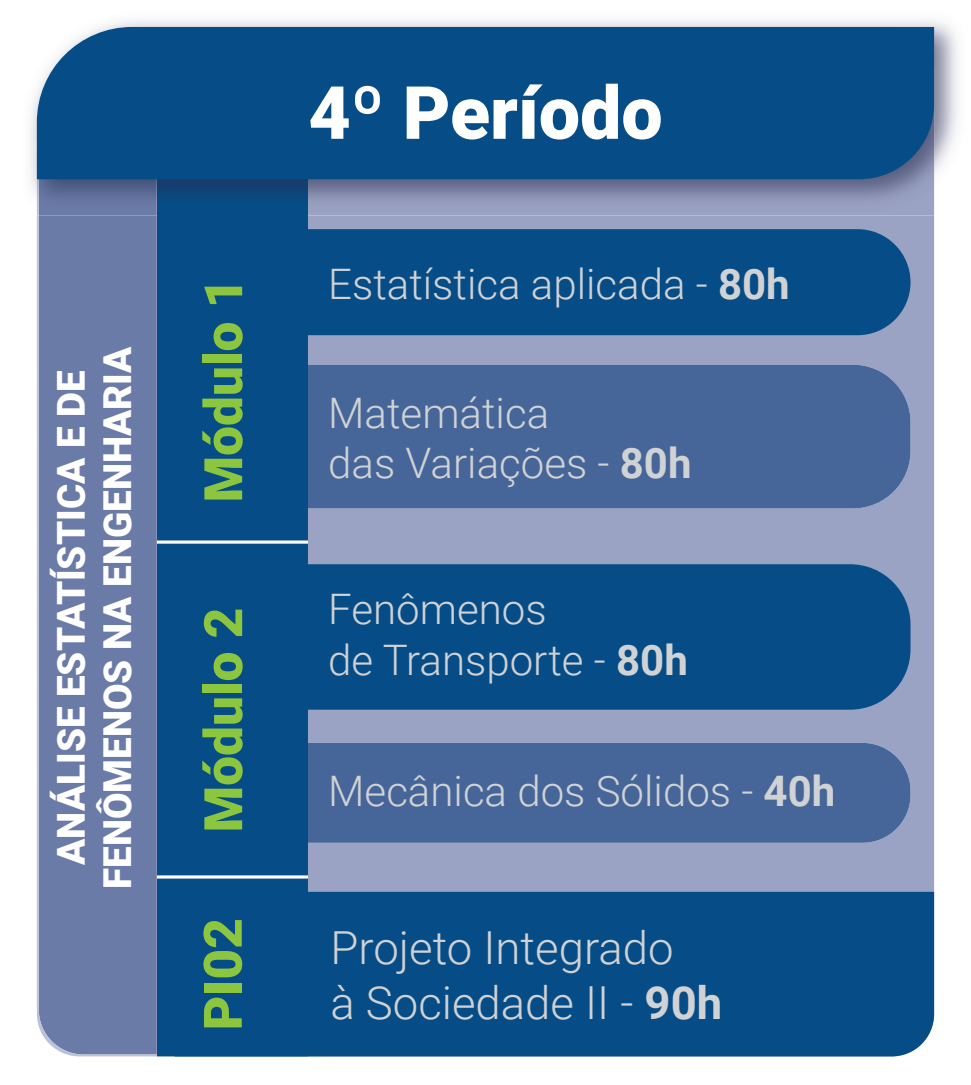
<style>
.page{position:relative;width:971px;height:1085px;background:#fff}
.page>*{position:absolute;margin:0;border:0;box-sizing:border-box;transform-origin:0 0}
.t1{font:900 73.5px "Roboto";color:#fff}
.t2{font:900 53.2px "Roboto";color:#8bc63e}
.t3{font:300 45.5px/54.6px "Roboto";color:#d1d2d4}
.t4{font:300 42px/50.4px "Roboto";color:#d1d2d4}
.t5{font:900 38.5px/46.2px "Roboto";color:#fff;text-align:center}
.s1{font-weight:700}
</style>
<div class="page">
<div style="left:308px;top:215px;width:626px;height:676px;background:#9aa3c4"></div>
<div style="left:37px;top:215px;width:120px;height:841px;background:#6b7ba7"></div>
<div style="left:157px;top:215px;width:151px;height:841px;background:#064d87"></div>
<div style="left:191px;top:229px;width:719px;height:106px;background:#064d87;border-radius:53px"></div>
<img style="left:30px;top:20px;width:928px;height:195px">
<img style="left:308px;top:179px;width:626px;height:36px">
<img style="left:161px;top:179px;width:147px;height:36px">
<img style="left:35px;top:138px;width:2px;height:77px">
<img style="left:37px;top:179px;width:124px;height:36px">
<div style="left:37px;top:27px;width:897px;height:152px;background:#064d87"></div>
<div style="left:191px;top:564px;width:719px;height:145px;background:#064d87;border-radius:60px"></div>
<div style="left:308px;top:364px;width:602px;height:144px;background:#466699"></div>
<div style="left:191px;top:364px;width:117px;height:144px;background:#064d87"></div>
<div style="left:308px;top:742px;width:602px;height:100px;background:#466699"></div>
<div style="left:191px;top:742px;width:117px;height:100px;background:#064d87"></div>
<div style="left:175px;top:891px;width:759px;height:165px;background:#064d87"></div>
<hr style="left:157px;top:875px;width:151px;height:3px;background:#fff">
<hr style="left:157px;top:540px;width:151px;height:3px;background:#fff">
<p class="t5" style="left:47px;top:888px;width:544px;rotate:-90deg">ANÁLISE ESTATÍSTICA E DE<br>FENÔMENOS NA ENGENHARIA</p>
<p class="t2" style="left:186px;top:502px;width:226px;rotate:-90deg">Módulo 1</p>
<p class="t2" style="left:186px;top:832px;width:226px;rotate:-90deg">Módulo 2</p>
<h1 class="t1" style="left:308px;top:61px;width:356px">4º Período</h1>
<p class="t4" style="left:328px;top:257px;width:463px">Estatística aplicada - <span class="s1">80h</span></p>
<p class="t4" style="left:328px;top:386px;width:365px">Matemática<br>das Variações - <span class="s1">80h</span></p>
<p class="t4" style="left:328px;top:582px;width:361px">Fenômenos<br>de Transporte - <span class="s1">80h</span></p>
<p class="t4" style="left:328px;top:764px;width:508px">Mecânica dos Sólidos - <span class="s1">40h</span></p>
<p class="t2" style="left:185px;top:1029px;width:114px;rotate:-90deg">PI02</p>
<p class="t3" style="left:330px;top:918px;width:393px">Projeto Integrado<br>à Sociedade II - <span class="s1">90h</span></p>
</div>
